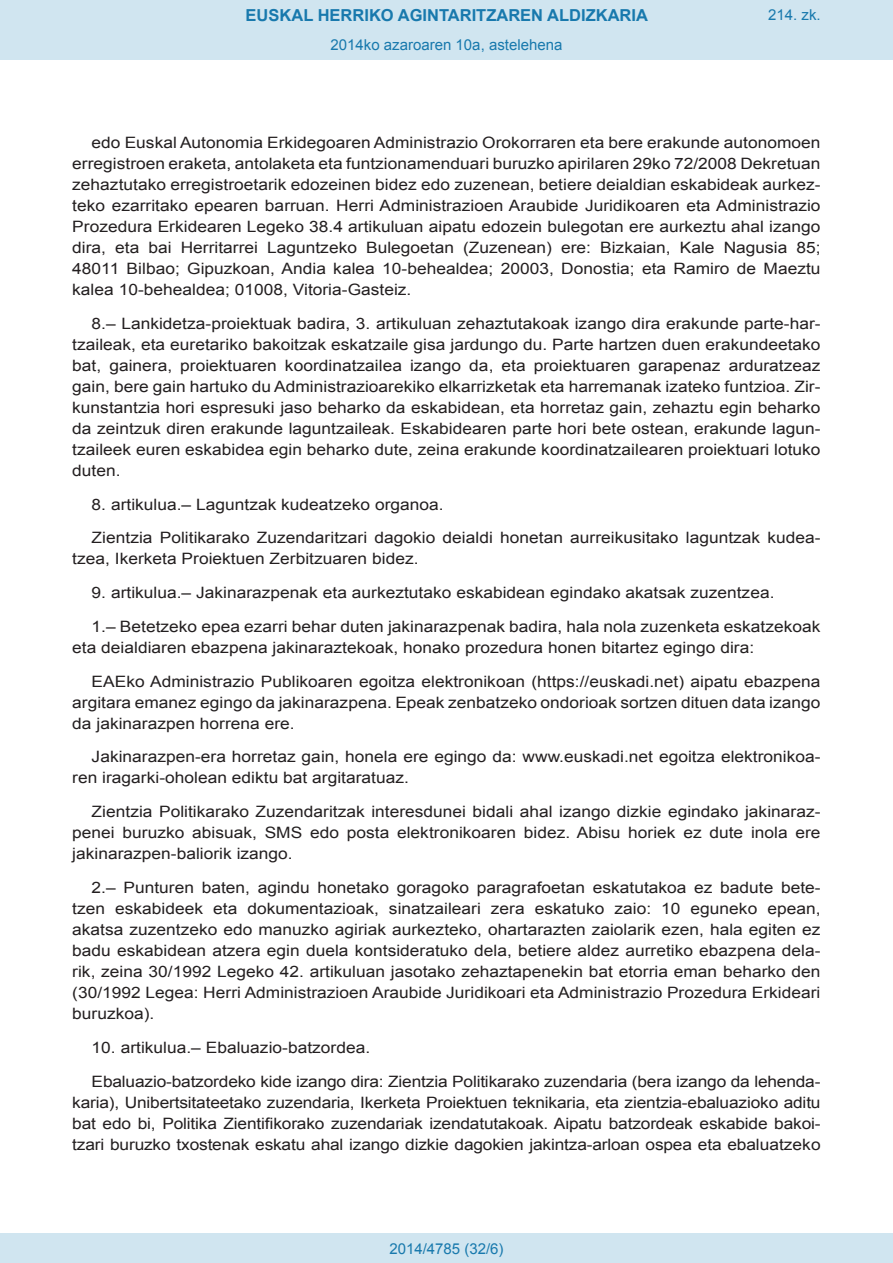
<style>
.page{position:relative;width:893px;height:1263px;background:#fff}
.page>*{position:absolute;margin:0;border:0;box-sizing:border-box;transform-origin:0 0}
.t1{font:700 16.5px "Arial";color:#1879ad}
.BOPVDetalle{font:15.6px/21px "Arial";color:#231f20;text-align:justify;scale:1.11 1}
.Paginacion_Centro{font:15px "Arial";color:#1879ad}
</style>
<div class="page">
<div style="left:0;top:0;width:893px;height:60px;background:#d0e5f0"></div>
<div style="left:0;top:1233px;width:893px;height:30px;background:#d0e5f0"></div>
<p class="t1" style="left:246px;top:4px;width:404px">EUSKAL HERRIKO AGINTARITZAREN ALDIZKARIA</p>
<p class="Paginacion_Centro" style="left:331px;top:35px;width:233px">2014ko azaroaren 10a, astelehena</p>
<p class="Paginacion_Centro" style="left:768px;top:5px;width:54px">214. zk.</p>
<p class="BOPVDetalle" style="left:72px;top:132px;width:676px;text-indent:19px">edo Euskal Autonomia Erkidegoaren Administrazio Orokorraren eta bere erakunde autonomoen erregistroen eraketa, antolaketa eta funtzionamenduari buruzko apirilaren 29ko 72/2008 Dekretuan zehaztutako erregistroetarik edozeinen bidez edo zuzenean, betiere deialdian eskabideak aurkez&shy;teko ezarritako epearen barruan. Herri Administrazioen Araubide Juridikoaren eta Administrazio Prozedura Erkidearen Legeko 38.4 artikuluan aipatu edozein bulegotan ere aurkeztu ahal izango dira, eta bai Herritarrei Laguntzeko Bulegoetan (Zuzenean) ere: Bizkaian, Kale Nagusia 85; 48011 Bilbao; Gipuzkoan, Andia kalea 10-behealdea; 20003, Donostia; eta Ramiro de Maeztu kalea 10-behealdea; 01008, Vitoria-Gasteiz.</p>
<p class="BOPVDetalle" style="left:72px;top:313px;width:676px;text-indent:19px">8.– Lankidetza-proiektuak badira, 3. artikuluan zehaztutakoak izango dira erakunde parte-har&shy;tzaileak, eta euretariko bakoitzak eskatzaile gisa jardungo du. Parte hartzen duen erakundeetako bat, gainera, proiektuaren koordinatzailea izango da, eta proiektuaren garapenaz arduratzeaz gain, bere gain hartuko du Administrazioarekiko elkarrizketak eta harremanak izateko funtzioa. Zir&shy;kunstantzia hori espresuki jaso beharko da eskabidean, eta horretaz gain, zehaztu egin beharko da zeintzuk diren erakunde laguntzaileak. Eskabidearen parte hori bete ostean, erakunde lagun&shy;tzaileek euren eskabidea egin beharko dute, zeina erakunde koordinatzailearen proiektuari lotuko duten.</p>
<p class="BOPVDetalle" style="left:92px;top:494px;width:319px">8. artikulua.– Laguntzak kudeatzeko organoa.</p>
<p class="BOPVDetalle" style="left:72px;top:528px;width:676px;text-indent:19px">Zientzia Politikarako Zuzendaritzari dagokio deialdi honetan aurreikusitako laguntzak kudea&shy;tzea, Ikerketa Proiektuen Zerbitzuaren bidez.</p>
<p class="BOPVDetalle" style="left:92px;top:582px;width:617px">9. artikulua.– Jakinarazpenak eta aurkeztutako eskabidean egindako akatsak zuzentzea.</p>
<p class="BOPVDetalle" style="left:72px;top:616px;width:675px;text-indent:19px">1.– Betetzeko epea ezarri behar duten jakinarazpenak badira, hala nola zuzenketa eskatzekoak eta deialdiaren ebazpena jakinaraztekoak, honako prozedura honen bitartez egingo dira:</p>
<p class="BOPVDetalle" style="left:72px;top:671px;width:676px;text-indent:19px">EAEko Administrazio Publikoaren egoitza elektronikoan (https://euskadi.net) aipatu ebazpena argitara emanez egingo da jakinarazpena. Epeak zenbatzeko ondorioak sortzen dituen data izango da jakinarazpen horrena ere.</p>
<p class="BOPVDetalle" style="left:72px;top:747px;width:676px;text-indent:19px">Jakinarazpen-era horretaz gain, honela ere egingo da: www.euskadi.net egoitza elektronikoa&shy;ren iragarki-oholean ediktu bat argitaratuaz.</p>
<p class="BOPVDetalle" style="left:72px;top:801px;width:676px;text-indent:19px">Zientzia Politikarako Zuzendaritzak interesdunei bidali ahal izango dizkie egindako jakinaraz&shy;penei buruzko abisuak, SMS edo posta elektronikoaren bidez. Abisu horiek ez dute inola ere jakinarazpen-baliorik izango.</p>
<p class="BOPVDetalle" style="left:72px;top:877px;width:676px;text-indent:19px">2.– Punturen baten, agindu honetako goragoko paragrafoetan eskatutakoa ez badute bete&shy;tzen eskabideek eta dokumentazioak, sinatzaileari zera eskatuko zaio: 10 eguneko epean, akatsa zuzentzeko edo manuzko agiriak aurkezteko, ohartarazten zaiolarik ezen, hala egiten ez badu eskabidean atzera egin duela kontsideratuko dela, betiere aldez aurretiko ebazpena dela&shy;rik, zeina 30/1992 Legeko 42. artikuluan jasotako zehaztapenekin bat etorria eman beharko den (30/1992 Legea: Herri Administrazioen Araubide Juridikoari eta Administrazio Prozedura Erkideari buruzkoa).</p>
<p class="BOPVDetalle" style="left:92px;top:1037px;width:252px">10. artikulua.– Ebaluazio-batzordea.</p>
<p class="BOPVDetalle" style="left:72px;top:1071px;width:676px;text-indent:19px">Ebaluazio-batzordeko kide izango dira: Zientzia Politikarako zuzendaria (bera izango da lehenda&shy;karia), Unibertsitateetako zuzendaria, Ikerketa Proiektuen teknikaria, eta zientzia-ebaluazioko aditu bat edo bi, Politika Zientifikorako zuzendariak izendatutakoak. Aipatu batzordeak eskabide bakoi&shy;tzari buruzko txostenak eskatu ahal izango dizkie dagokien jakintza-arloan ospea eta ebaluatzeko</p>
<p class="Paginacion_Centro" style="left:389px;top:1238px;width:116px">2014/4785 (32/6)</p>
</div>
